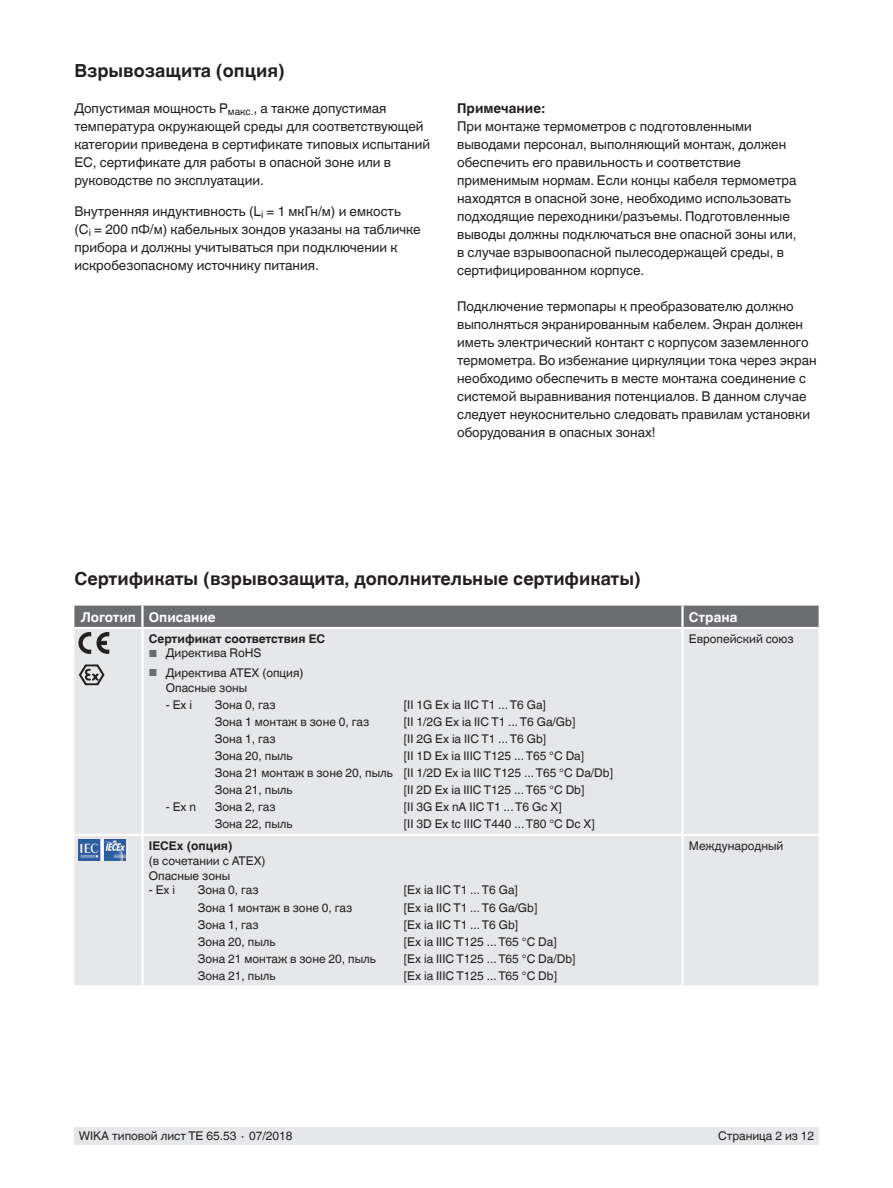
<style>
.page{position:relative;width:893px;height:1188px;background:#fff}
.page>*{position:absolute;margin:0;border:0;box-sizing:border-box;transform-origin:0 0}
.t1{font:700 18px "Helvetica World";color:#231f20}
.t2{font:13.5px/18px "Helvetica World";color:#231f20}
.t3{font:700 13.5px "Helvetica World";color:#fff}
.t4{font:700 13.5px "Helvetica World";color:#231f20}
.t5{font:12px/15px "Helvetica World";color:#231f20}
.t6{font:700 12px "Helvetica World";color:#231f20}
.s1{font-size:10.2px;color:#6c6d70}
</style>
<div class="page">
<div style="left:74px;top:1128px;width:745px;height:17px;background:#e6e7e9"></div>
<div style="left:74px;top:653px;width:745px;height:332px;background:#e6e7e9"></div>
<hr style="left:74px;top:834px;width:68px;height:2px;background:#fff">
<hr style="left:142px;top:834px;width:540px;height:2px;background:#fff">
<hr style="left:682px;top:834px;width:137px;height:2px;background:#fff">
<hr style="left:681px;top:629px;width:3px;height:205px;background:#fff">
<hr style="left:681px;top:836px;width:3px;height:149px;background:#fff">
<hr style="left:141px;top:629px;width:3px;height:205px;background:#fff">
<hr style="left:141px;top:836px;width:3px;height:149px;background:#fff">
<svg style="left:74px;top:606px;width:745px;height:47px;background:#afb0b3"></svg>
<svg style="left:79px;top:664px;width:26px;height:22px"></svg>
<img style="left:79px;top:839px;width:47px;height:21px">
<h1 class="t1" style="left:74px;top:60px;width:212px">Взрывозащита (опция)</h1>
<p class="t2" style="left:74px;top:99px;width:357px">Допустимая мощность P<sub>макс.</sub>, а также допустимая температура окружающей среды для соответствующей категории приведена в сертификате типовых испытаний ЕС, сертификате для работы в опасной зоне или в руководстве по эксплуатации.</p>
<p class="t2" style="left:74px;top:203px;width:348px">Внутренняя индуктивность (L<sub>i</sub> = 1 мкГн/м) и емкость<br>(C<sub>i</sub> = 200 пФ/м) кабельных зондов указаны на табличке прибора и должны учитываться при подключении к искробезопасному источнику питания.</p>
<p class="t4" style="left:457px;top:100px;width:89px">Примечание:</p>
<p class="t2" style="left:457px;top:117px;width:341px">При монтаже термометров с подготовленными выводами персонал, выполняющий монтаж, должен обеспечить его правильность и соответствие применимым нормам. Если концы кабеля термометра находятся в опасной зоне, необходимо использовать подходящие переходники/разъемы. Подготовленные выводы должны подключаться вне опасной зоны или, в случае взрывоопасной пылесодержащей среды, в сертифицированном корпусе.</p>
<p class="t2" style="left:457px;top:297px;width:361px">Подключение термопары к преобразователю должно выполняться экранированным кабелем. Экран должен иметь электрический контакт с корпусом заземленного термометра. Во избежание циркуляции тока через экран необходимо обеспечить в месте монтажа соединение с системой выравнивания потенциалов. В данном случае следует неукоснительно следовать правилам установки оборудования в опасных зонах!</p>
<h1 class="t1" style="left:74px;top:568px;width:568px">Сертификаты (взрывозащита, дополнительные сертификаты)</h1>
<p class="t3" style="left:81px;top:609px;width:136px">Логотип Описание</p>
<p class="t3" style="left:689px;top:609px;width:50px">Страна</p>
<p class="t6" style="left:149px;top:632px;width:178px">Сертификат соответствия ЕС</p>
<p class="t5" style="left:149px;top:646px;width:114px"><span class="s1">■</span> Директива RoHS</p>
<p class="t5" style="left:166px;top:665px;width:139px;text-indent:-17px"><span class="s1">■</span> Директива ATEX (опция)<br>Опасные зоны</p>
<p class="t5" style="left:166px;top:697px;width:28px">- Ex i</p>
<p class="t5" style="left:215px;top:697px;width:62px">Зона 0, газ</p>
<p class="t5" style="left:404px;top:697px;width:143px">[II 1G Ex ia IIC T1 ... T6 Ga]</p>
<p class="t5" style="left:215px;top:714px;width:156px">Зона 1 монтаж в зоне 0, газ</p>
<p class="t5" style="left:404px;top:714px;width:173px">[II 1/2G Ex ia IIC T1 ... T6 Ga/Gb]</p>
<p class="t5" style="left:215px;top:731px;width:62px">Зона 1, газ</p>
<p class="t5" style="left:404px;top:731px;width:144px">[II 2G Ex ia IIC T1 ... T6 Gb]</p>
<p class="t5" style="left:215px;top:748px;width:79px">Зона 20, пыль</p>
<p class="t5" style="left:689px;top:631px;width:106px">Европейский союз</p>
<p class="t5" style="left:215px;top:747px;width:400px;line-height:17.1px;text-indent:189px">[II 1D Ex ia IIIC T125 ... T65 °C Da]<br>Зона 21 монтаж в зоне 20, пыль [II 1/2D Ex ia IIIC T125 ... T65 °C Da/Db]<br>Зона 21, пыль</p>
<p class="t5" style="left:404px;top:783px;width:182px">[II 2D Ex ia IIIC T125 ... T65 °C Db]</p>
<p class="t5" style="left:166px;top:800px;width:32px">- Ex n</p>
<p class="t5" style="left:215px;top:800px;width:62px">Зона 2, газ</p>
<p class="t5" style="left:404px;top:800px;width:159px">[II 3G Ex nA IIC T1 ... T6 Gc X]</p>
<p class="t5" style="left:215px;top:817px;width:79px">Зона 22, пыль</p>
<p class="t5" style="left:404px;top:817px;width:192px">[II 3D Ex tc IIIC T440 ... T80 °C Dc X]</p>
<p class="t6" style="left:149px;top:839px;width:85px">IECEx (опция)</p>
<p class="t5" style="left:149px;top:853px;width:118px">(в сочетании с ATEX)<br>Опасные зоны</p>
<p class="t5" style="left:149px;top:883px;width:28px">- Ex i</p>
<p class="t5" style="left:198px;top:883px;width:62px">Зона 0, газ</p>
<p class="t5" style="left:404px;top:883px;width:115px">[Ex ia IIC T1 ... T6 Ga]</p>
<p class="t5" style="left:198px;top:900px;width:156px">Зона 1 монтаж в зоне 0, газ</p>
<p class="t5" style="left:404px;top:900px;width:135px">[Ex ia IIC T1 ... T6 Ga/Gb]</p>
<p class="t5" style="left:198px;top:917px;width:62px">Зона 1, газ</p>
<p class="t5" style="left:404px;top:917px;width:116px">[Ex ia IIC T1 ... T6 Gb]</p>
<p class="t5" style="left:198px;top:934px;width:79px">Зона 20, пыль</p>
<p class="t5" style="left:404px;top:934px;width:154px">[Ex ia IIIC T125 ... T65 °C Da]</p>
<p class="t5" style="left:198px;top:951px;width:180px">Зона 21 монтаж в зоне 20, пыль</p>
<p class="t5" style="left:404px;top:951px;width:173px">[Ex ia IIIC T125 ... T65 °C Da/Db]</p>
<p class="t5" style="left:198px;top:968px;width:79px">Зона 21, пыль</p>
<p class="t5" style="left:404px;top:968px;width:155px">[Ex ia IIIC T125 ... T65 °C Db]</p>
<p class="t5" style="left:689px;top:838px;width:96px">Международный</p>
<p class="t5" style="left:79px;top:1129px;width:215px">WIKA типовой лист TE 65.53 ∙ 07/2018</p>
<p class="t5" style="left:718px;top:1129px;width:98px">Страница 2 из 12</p>
</div>
